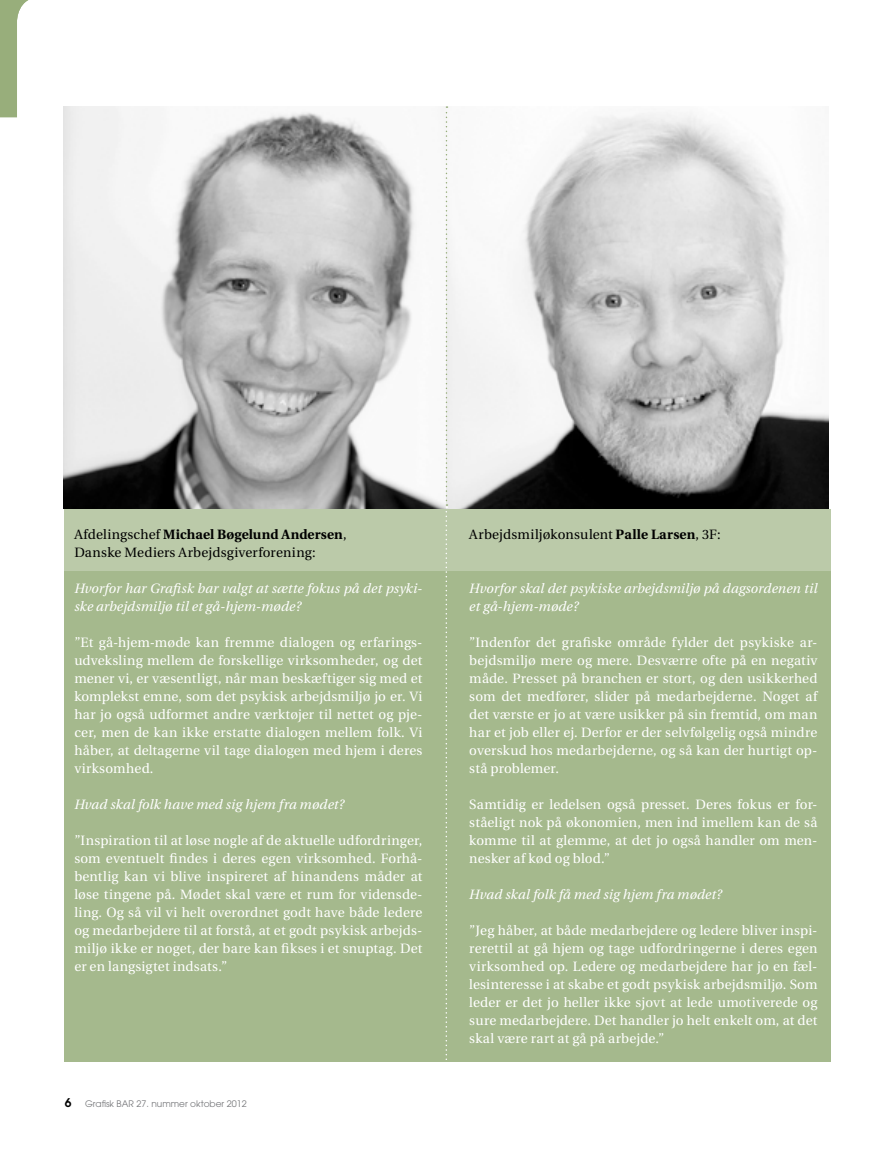
<style>
.page{position:relative;width:893px;height:1149px;background:#fff}
.page>*{position:absolute;margin:0;border:0;box-sizing:border-box;transform-origin:0 0}
.t1{font:13.5px/18px "Utopia";letter-spacing:.01em;color:#fff;text-align:justify}
.t2{font:italic 13.5px/18px "Utopia";letter-spacing:.005em;color:#fff}
.t3{font:13.5px/18px "Utopia";letter-spacing:.01em;color:#000}
.t4{font:9px "Avant Garde";color:#77787b}
.s1{font-weight:700}
.s2{font-weight:600;font-size:12px;color:#000}
</style>
<div class="page">
<svg style="left:0;top:0;width:29px;height:117px"></svg>
<div style="left:64px;top:327px;width:766px;height:734px;background:#a5b98d"></div>
<div style="left:63px;top:296px;width:792px;height:212px;background:#fff"></div>
<img style="left:64px;top:106px;width:764px;height:402px">
<svg style="left:446px;top:106px;width:1px;height:956px"></svg>
<div style="left:57px;top:509px;width:810px;height:62px;background:#bbcaa9"></div>
<p class="t3" style="left:74px;top:525px;width:274px">Afdelingschef <span class="s1">Michael Bøgelund Andersen</span>,<br>Danske Mediers Arbejdsgiverforening:</p>
<p class="t2" style="left:74px;top:579px;width:350px">Hvorfor har Grafisk bar valgt at sætte fokus på det psyki&shy;ske arbejdsmiljø til et gå-hjem-møde?</p>
<p class="t1" style="left:74px;top:633px;width:350px">”Et gå-hjem-møde kan fremme dialogen og erfarings&shy;udveksling mellem de forskellige virksomheder, og det mener vi, er væsentligt, når man beskæftiger sig med et komplekst emne, som det psykisk arbejdsmiljø jo er. Vi har jo også udformet andre værktøjer til nettet og pje&shy;cer, men de kan ikke erstatte dialogen mellem folk. Vi håber, at deltagerne vil tage dialogen med hjem i deres virksomhed.</p>
<p class="t2" style="left:74px;top:795px;width:272px">Hvad skal folk have med sig hjem fra mødet?</p>
<p class="t1" style="left:74px;top:831px;width:350px">”Inspiration til at løse nogle af de aktuelle udfordringer, som eventuelt findes i deres egen virksomhed. Forhå&shy;bentlig kan vi blive inspireret af hinandens måder at løse tingene på. Mødet skal være et rum for vidensde&shy;ling. Og så vil vi helt overordnet godt have både ledere og medarbejdere til at forstå, at et godt psykisk arbejds&shy;miljø ikke er noget, der bare kan fikses i et snuptag. Det er en langsigtet indsats.”</p>
<p class="t4" style="left:65px;top:1097px;width:184px"><span class="s2">6</span> Grafisk BAR 27. nummer oktober 2012</p>
<p class="t3" style="left:469px;top:525px;width:253px">Arbejdsmiljøkonsulent <span class="s1">Palle Larsen</span>, 3F:</p>
<p class="t2" style="left:469px;top:579px;width:350px">Hvorfor skal det psykiske arbejdsmiljø på dagsordenen til et gå-hjem-møde?</p>
<p class="t1" style="left:469px;top:633px;width:350px">”Indenfor det grafiske område fylder det psykiske ar&shy;bejdsmiljø mere og mere. Desværre ofte på en negativ måde. Presset på branchen er stort, og den usikkerhed som det medfører, slider på medarbejderne. Noget af det værste er jo at være usikker på sin fremtid, om man har et job eller ej. Derfor er der selvfølgelig også mindre overskud hos medarbejderne, og så kan der hurtigt op&shy;stå problemer.</p>
<p class="t1" style="left:469px;top:795px;width:350px">Samtidig er ledelsen også presset. Deres fokus er for&shy;ståeligt nok på økonomien, men ind imellem kan de så komme til at glemme, at det jo også handler om men&shy;nesker af kød og blod.”</p>
<p class="t2" style="left:469px;top:885px;width:254px">Hvad skal folk få med sig hjem fra mødet?</p>
<p class="t1" style="left:469px;top:921px;width:350px">”Jeg håber, at både medarbejdere og ledere bliver inspi&shy;rerettil at gå hjem og tage udfordringerne i deres egen virksomhed op. Ledere og medarbejdere har jo en fæl&shy;lesinteresse i at skabe et godt psykisk arbejdsmiljø. Som leder er det jo heller ikke sjovt at lede umotiverede og sure medarbejdere. Det handler jo helt enkelt om, at det skal være rart at gå på arbejde.”</p>
</div>
